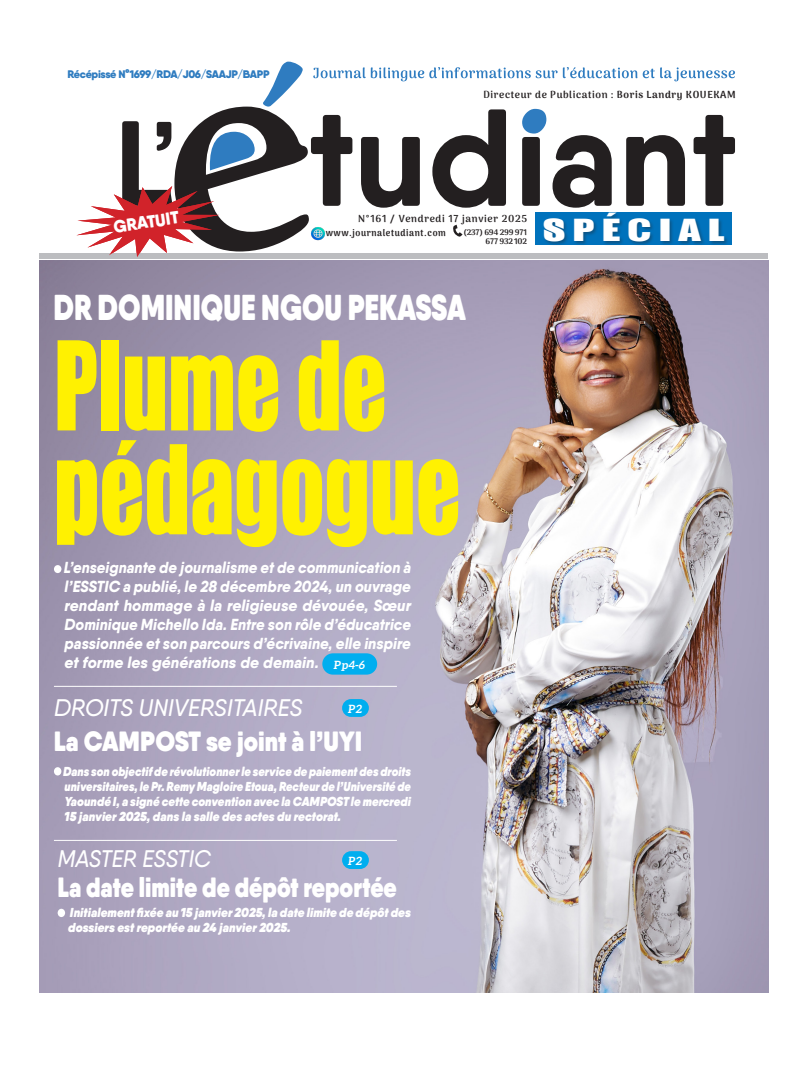
<style>
.page{position:relative;width:808px;height:1078px;background:#fff}
.page>*{position:absolute;margin:0;border:0;box-sizing:border-box;transform-origin:0 0}
.t1{font:113.9px/103.8px "Gabo Drive";color:#fff101;scale:.77 1}
.t2{font:800 36px "Qanelas Soft";color:#fff;scale:.79 1}
.t3{font:28.2px "Gabo Drive";letter-spacing:.16em;color:#fff;scale:1.56 1}
.t4{font:800 27.8px "Qanelas Soft";color:#fff;scale:.86 1}
.t5{font:800 27.8px "Qanelas Soft";color:#fff;scale:.9 1}
.TITRE_ARTICLE{font:italic 500 24px "Qanelas Soft";color:#fff}
.TITRE_ARTICLE-2{font:italic 500 24px "Qanelas Soft";color:#fff;scale:.92 1}
.t6{font:900 17.5px "Qanelas Soft";color:#fff;scale:.96 1}
.t7{font:italic 800 16px/19px "Qanelas Soft";color:#fff;text-align:justify;scale:.94 1}
.t8{font:italic 800 13px/15px "Qanelas Soft";color:#fff;text-align:justify;scale:.9 1}
.t9{font:italic 800 13px/15px "Qanelas Soft";color:#fff;scale:.95 1}
.t10{font:italic 700 11.4px "Aleo";color:#fff}
.t11{font:900 11px "Qanelas Soft";letter-spacing:-.03em;color:#2f7cc0}
.t12{font:800 10.1px "Arima Madurai";letter-spacing:.06em;color:#231f20}
.t13{font:800 10px "Arima Madurai";letter-spacing:.07em;color:#231f20}
.t14{font:900 9.6px "Arima Madurai";letter-spacing:.07em;color:#231f20;scale:.91 1}
.t15{font:900 8px "Arima Madurai";letter-spacing:-.025em;color:#231f20}
.s1{font-weight:900}
</style>
<div class="page">
<div style="left:40px;top:253px;width:728px;height:6px;background:#bcbdc0"></div>
<svg style="left:76px;top:62px;width:659px;height:195px"></svg>
<img style="left:40px;top:260px;width:728px;height:732px">
<div style="left:54px;top:565px;width:7px;height:8px;background:#fff;border-radius:50%"></div>
<div style="left:54px;top:767px;width:7px;height:8px;background:#fff;border-radius:50%"></div>
<div style="left:58px;top:908px;width:7px;height:8px;background:#fff;border-radius:50%"></div>
<div style="left:322px;top:653px;width:55px;height:21px;background:#00aeef;border-radius:11px"></div>
<div style="left:342px;top:851px;width:27px;height:17px;background:#00aeef;border-radius:9px"></div>
<div style="left:342px;top:699px;width:27px;height:17px;background:#00aeef;border-radius:9px"></div>
<hr style="left:54px;top:686px;width:343px;height:1px;background:#fff">
<hr style="left:54px;top:840px;width:343px;height:1px;background:#fff">
<p class="t11" style="left:68px;top:67px;width:203px">Récépissé N°1699/RDA/J06/SAAJP/BAPP</p>
<p class="t6" style="left:112px;top:215px;width:70px;rotate:-8deg">GRATUIT</p>
<p class="t12" style="left:483px;top:87px;width:254px">Directeur de Publication : <span class="s1">Boris Landry KOUEKAM</span></p>
<p class="t13" style="left:358px;top:211px;width:170px">N°161 / Vendredi 17 janvier 2025</p>
<p class="t14" style="left:326px;top:226px;width:133px">www.journaletudiant.com</p>
<p class="t15" style="left:463px;top:226px;width:65px">(237) 694 299 971</p>
<p class="t15" style="left:486px;top:236px;width:43px">677 932 102</p>
<p class="t3" style="left:543px;top:211px;width:118px">SPÉCIAL</p>
<p class="t2" style="left:53px;top:283px;width:524px">DR DOMINIQUE NGOU PEKASSA</p>
<p class="t1" style="left:54px;top:332px;width:530px">Plume de pédagogue</p>
<p class="t7" style="left:64px;top:557px;width:371px">L’enseignante de journalisme et de communication à l’ESSTIC a publié, le 28 décembre 2024, un ouvrage rendant hommage à la religieuse dévouée, Sœur Dominique Michello Ida. Entre son rôle d’éducatrice passionnée et son parcours d’écrivaine, elle inspire et forme les générations de demain.</p>
<p class="t10" style="left:333px;top:657px;width:33px">Pp4-6</p>
<p class="TITRE_ARTICLE" style="left:54px;top:692px;width:250px">DROITS UNIVERSITAIRES</p>
<p class="t10" style="left:348px;top:701px;width:16px">P2</p>
<p class="t5" style="left:54px;top:723px;width:344px">La CAMPOST se joint à l’UYI</p>
<p class="t8" style="left:63px;top:763px;width:388px">Dans son objectif de révolutionner le service de paiement des droits universitaires, le Pr. Remy Magloire Etoua, Recteur de l’Université de Yaoundé I, a signé cette convention avec la CAMPOST le mercredi 15 janvier 2025, dans la salle des actes du rectorat.</p>
<p class="TITRE_ARTICLE-2" style="left:58px;top:843px;width:168px">MASTER ESSTIC</p>
<p class="t10" style="left:348px;top:853px;width:16px">P2</p>
<p class="t4" style="left:58px;top:868px;width:396px">La date limite de dépôt reportée</p>
<p class="t9" style="left:68px;top:904px;width:362px">Initialement fixée au 15 janvier 2025, la date limite de dépôt des dossiers est reportée au 24 janvier 2025.</p>
</div>
